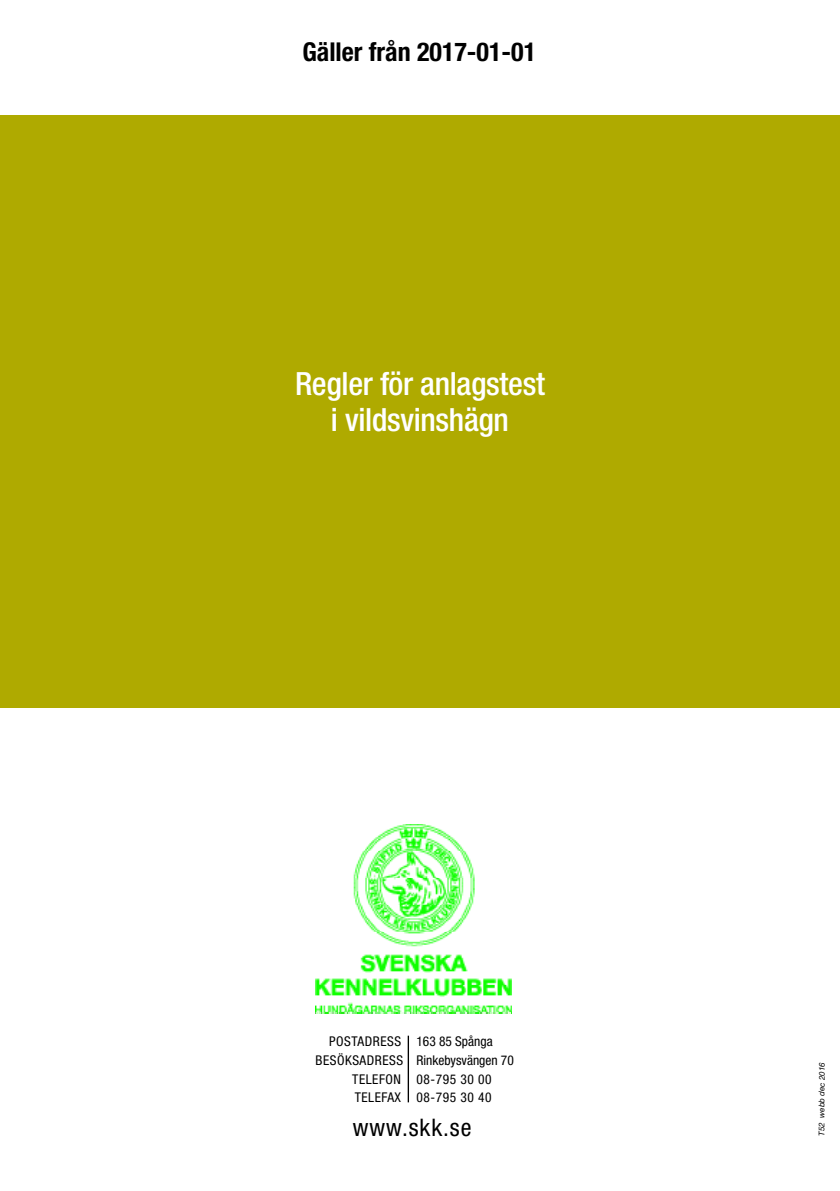
<style>
.page{position:relative;width:840px;height:1191px;background:#fff}
.page>*{position:absolute;margin:0;border:0;box-sizing:border-box;transform-origin:0 0}
.t1{font:500 condensed 32px/36px "Helvetica Neue LT Std";letter-spacing:-.01em;color:#fff;text-align:center}
.t2{font:700 condensed 26px "Helvetica Neue LT Std";color:#000}
.t3{font:condensed 24.2px "Helvetica Neue LT Std";letter-spacing:.04em;color:#000}
.t4{font:condensed 13.4px "Helvetica Neue LT Std";color:#000}
.t5{font:condensed 13.4px "Helvetica Neue LT Std";letter-spacing:.04em;color:#000}
.t6{font:italic 8px "Helvetica Neue LT Std";letter-spacing:-.01em;color:#000}
</style>
<div class="page">
<div style="left:0;top:115px;width:839px;height:592px;background:#afaa00"></div>
<img style="left:315px;top:824px;width:196px;height:189px">
<hr style="left:407px;top:1035px;width:2px;height:67px;background:#000">
<h2 class="t2" style="left:302px;top:36px;width:235px">Gäller från 2017-01-01</h2>
<h1 class="t1" style="left:295px;top:365px;width:251px">Regler för anlagstest i vildsvinshägn</h1>
<p class="t4" style="left:329px;top:1033px;width:165px">POSTADRESS 163 85 Spånga</p>
<p class="t4" style="left:315px;top:1052px;width:200px">BESÖKSADRESS Rinkebysvängen 70</p>
<p class="t5" style="left:352px;top:1071px;width:141px">TELEFON 08-795 30 00</p>
<p class="t5" style="left:354px;top:1090px;width:138px">TELEFAX 08-795 30 40</p>
<h3 class="t3" style="left:352px;top:1113px;width:120px">www.skk.se</h3>
<p class="t6" style="left:816px;top:1135px;width:75px;rotate:-90deg">T52 webb dec 2016</p>
</div>
